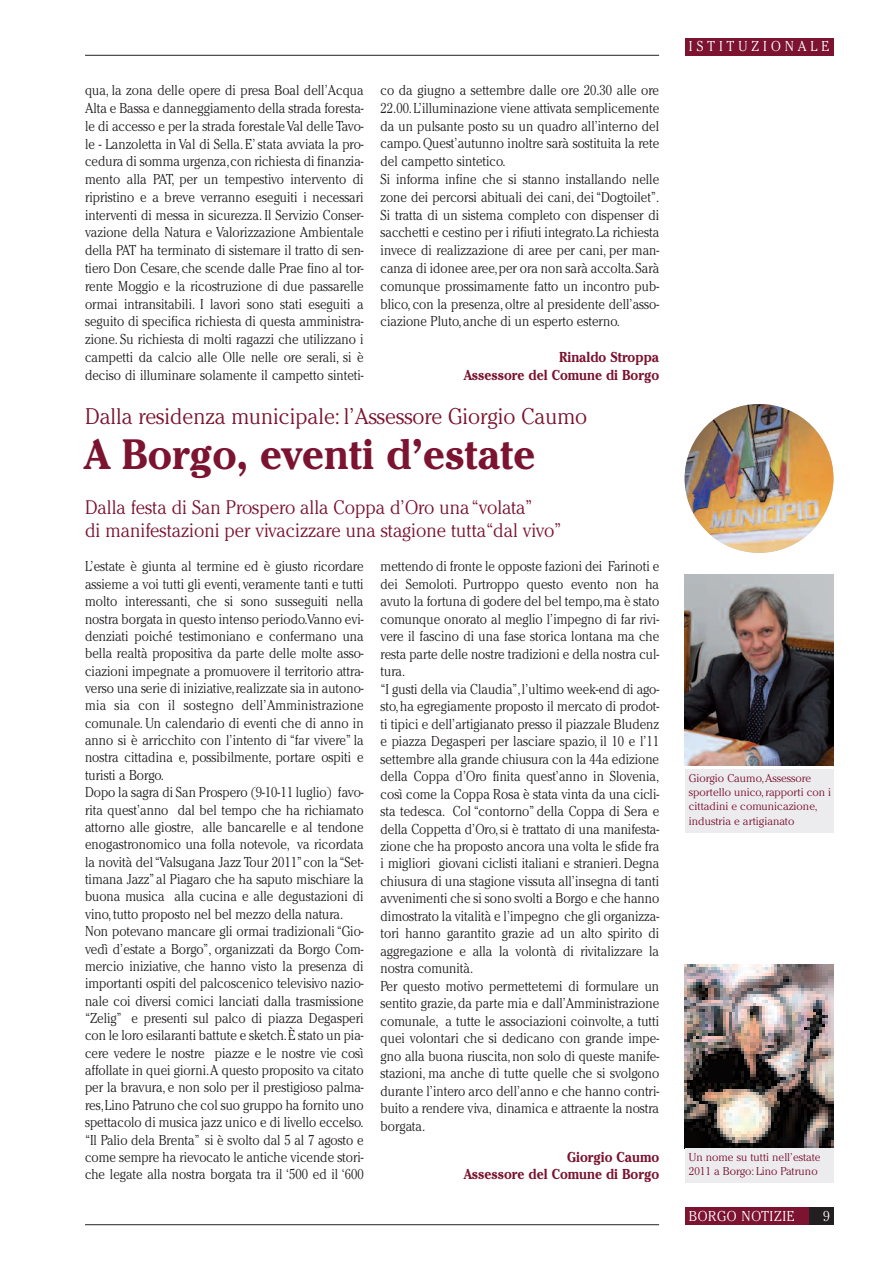
<style>
.page{position:relative;width:893px;height:1263px;background:#fff}
.page>*{position:absolute;margin:0;border:0;box-sizing:border-box;transform-origin:0 0}
.t1{font:700 42px "Cheltenham IT Cby BT";color:#7b1331;scale:.95 1}
.t2{font:300 22.5px "Cheltenham";color:#7b1331;scale:.95 1}
.t3{font:300 19.5px/22.5px "Cheltenham";color:#7b1331;scale:.94 1}
.t4{font:300 14.25px/17.4px "Cheltenham";color:#231f20;scale:.9 1}
.t5{font:700 14.25px/17.4px "Cheltenham IT Cby BT";color:#7b1331;text-align:right;scale:.9 1}
.t6{font:300 14.25px "Cheltenham";letter-spacing:.305em;color:#fff;scale:.95 1}
.t7{font:300 14.25px "Cheltenham";letter-spacing:.05em;color:#fff;scale:.95 1}
.t8{font:300 14.25px "Cheltenham";letter-spacing:.285em;color:#fff;scale:.95 1}
.t9{font:300 11.25px/14.2px "Cheltenham";color:#7b1331}
</style>
<div class="page">
<hr style="left:85px;top:55px;width:574px;height:1px;background:#231f20">
<hr style="left:85px;top:1224px;width:574px;height:1px;background:#231f20">
<div style="left:685px;top:38px;width:148px;height:17px;background:#7b1331"></div>
<div style="left:685px;top:1208px;width:148px;height:17px;background:#7b1331"></div>
<div style="left:809px;top:1208px;width:24px;height:17px;background:#231f20"></div>
<img style="left:685px;top:574px;width:148px;height:191px">
<div style="left:685px;top:769px;width:148px;height:63px;background:#ececee"></div>
<img style="left:685px;top:965px;width:148px;height:183px">
<div style="left:685px;top:1148px;width:148px;height:34px;background:#ececee"></div>
<img style="left:685px;top:404px;width:148px;height:149px;border-radius:50%">
<p class="t4" style="left:85px;top:82px;width:311px;line-height:17.9px;text-align:justify">qua, la zona delle opere di presa Boal dell’Acqua Alta e Bassa e danneggiamento della strada foresta&shy;le di accesso e per la strada forestale Val delle Tavo&shy;le - Lanzoletta in Val di Sella. E’ stata avviata la pro&shy;cedura di somma urgenza,con richiesta di finanzia&shy;mento alla PAT, per un tempestivo intervento di ripristino e a breve verranno eseguiti i necessari interventi di messa in sicurezza. Il Servizio Conser&shy;vazione della Natura e Valorizzazione Ambientale della PAT ha terminato di sistemare il tratto di sen&shy;tiero Don Cesare, che scende dalle Prae fino al tor&shy;rente Moggio e la ricostruzione di due passarelle ormai intransitabili. I lavori sono stati eseguiti a seguito di specifica richiesta di questa amministra&shy;zione. Su richiesta di molti ragazzi che utilizzano i campetti da calcio alle Olle nelle ore serali, si è deciso di illuminare solamente il campetto sinteti-</p>
<p class="t4" style="left:381px;top:82px;width:311px;line-height:17.9px">co da giugno a settembre dalle ore 20.30 alle ore 22.00.L’illuminazione viene attivata semplicemente da un pulsante posto su un quadro all’interno del campo. Quest’autunno inoltre sarà sostituita la rete del campetto sintetico.<br>Si informa infine che si stanno installando nelle zone dei percorsi abituali dei cani, dei “Dogtoilet”.<br>Si tratta di un sistema completo con dispenser di sacchetti e cestino per i rifiuti integrato.La richiesta invece di realizzazione di aree per cani, per man&shy;canza di idonee aree,per ora non sarà accolta.Sarà comunque prossimamente fatto un incontro pub&shy;blico, con la presenza, oltre al presidente dell’asso&shy;ciazione Pluto, anche di un esperto esterno.</p>
<p class="t5" style="left:464px;top:349px;width:218px;line-height:17.9px">Rinaldo Stroppa<br>Assessore del Comune di Borgo</p>
<h2 class="t2" style="left:85px;top:407px;width:530px">Dalla residenza municipale: l’Assessore Giorgio Caumo</h2>
<h1 class="t1" style="left:85px;top:439px;width:476px">A Borgo, eventi d’estate</h1>
<h3 class="t3" style="left:85px;top:498px;width:508px">Dalla festa di San Prospero alla Coppa d’Oro una “volata”<br>di manifestazioni per vivacizzare una stagione tutta“dal vivo”</h3>
<p class="t4" style="left:85px;top:559px;width:311px">L’estate è giunta al termine ed è giusto ricordare assieme a voi tutti gli eventi, veramente tanti e tutti molto interessanti, che si sono susseguiti nella nostra borgata in questo intenso periodo.Vanno evi&shy;denziati poiché testimoniano e confermano una bella realtà propositiva da parte delle molte asso&shy;ciazioni impegnate a promuovere il territorio attra&shy;verso una serie di iniziative,realizzate sia in autono&shy;mia sia con il sostegno dell’Amministrazione comunale. Un calendario di eventi che di anno in anno si è arricchito con l’intento di “far vivere” la nostra cittadina e, possibilmente, portare ospiti e turisti a Borgo.<br>Dopo la sagra di San Prospero (9-10-11 luglio) favo&shy;rita quest’anno dal bel tempo che ha richiamato attorno alle giostre, alle bancarelle e al tendone enogastronomico una folla notevole, va ricordata la novità del “Valsugana Jazz Tour 2011”con la “Set&shy;timana Jazz” al Piagaro che ha saputo mischiare la buona musica alla cucina e alle degustazioni di vino,tutto proposto nel bel mezzo della natura.<br>Non potevano mancare gli ormai tradizionali “Gio&shy;vedì d’estate a Borgo”, organizzati da Borgo Com&shy;mercio iniziative, che hanno visto la presenza di importanti ospiti del palcoscenico televisivo nazio&shy;nale coi diversi comici lanciati dalla trasmissione “Zelig” e presenti sul palco di piazza Degasperi con le loro esilaranti battute e sketch.È stato un pia&shy;cere vedere le nostre piazze e le nostre vie così affollate in quei giorni.A questo proposito va citato per la bravura, e non solo per il prestigioso palma&shy;res,Lino Patruno che col suo gruppo ha fornito uno spettacolo di musica jazz unico e di livello eccelso. “Il Palio dela Brenta” si è svolto dal 5 al 7 agosto e come sempre ha rievocato le antiche vicende stori&shy;che legate alla nostra borgata tra il ‘500 ed il ‘600</p>
<p class="t4" style="left:381px;top:559px;width:311px">mettendo di fronte le opposte fazioni dei Farinoti e dei Semoloti. Purtroppo questo evento non ha avuto la fortuna di godere del bel tempo,ma è stato comunque onorato al meglio l’impegno di far rivi&shy;vere il fascino di una fase storica lontana ma che resta parte delle nostre tradizioni e della nostra cul&shy;tura.<br>“I gusti della via Claudia”,l’ultimo week-end di ago&shy;sto,ha egregiamente proposto il mercato di prodot&shy;ti tipici e dell’artigianato presso il piazzale Bludenz e piazza Degasperi per lasciare spazio, il 10 e l’11 settembre alla grande chiusura con la 44a edizione della Coppa d’Oro finita quest’anno in Slovenia, così come la Coppa Rosa è stata vinta da una cicli&shy;sta tedesca. Col “contorno” della Coppa di Sera e della Coppetta d’Oro, si è trattato di una manifesta&shy;zione che ha proposto ancora una volta le sfide fra i migliori giovani ciclisti italiani e stranieri. Degna chiusura di una stagione vissuta all’insegna di tanti avvenimenti che si sono svolti a Borgo e che hanno dimostrato la vitalità e l’impegno che gli organizza&shy;tori hanno garantito grazie ad un alto spirito di aggregazione e alla la volontà di rivitalizzare la nostra comunità.<br>Per questo motivo permettetemi di formulare un sentito grazie, da parte mia e dall’Amministrazione comunale, a tutte le associazioni coinvolte, a tutti quei volontari che si dedicano con grande impe&shy;gno alla buona riuscita, non solo di queste manife&shy;stazioni, ma anche di tutte quelle che si svolgono durante l’intero arco dell’anno e che hanno contri&shy;buito a rendere viva, dinamica e attraente la nostra borgata.</p>
<p class="t5" style="left:464px;top:1149px;width:218px">Giorgio Caumo<br>Assessore del Comune di Borgo</p>
<p class="t6" style="left:689px;top:40px;width:149px">ISTITUZIONALE</p>
<p class="t9" style="left:689px;top:772px;width:144px">Giorgio Caumo,Assessore sportello unico, rapporti con i cittadini e comunicazione, industria e artigianato</p>
<p class="t9" style="left:689px;top:1151px;width:133px">Un nome su tutti nell’estate<br>2011 a Borgo: Lino Patruno</p>
<p class="t7" style="left:689px;top:1210px;width:113px">BORGO NOTIZIE</p>
<p class="t8" style="left:823px;top:1210px;width:9px">9</p>
</div>
